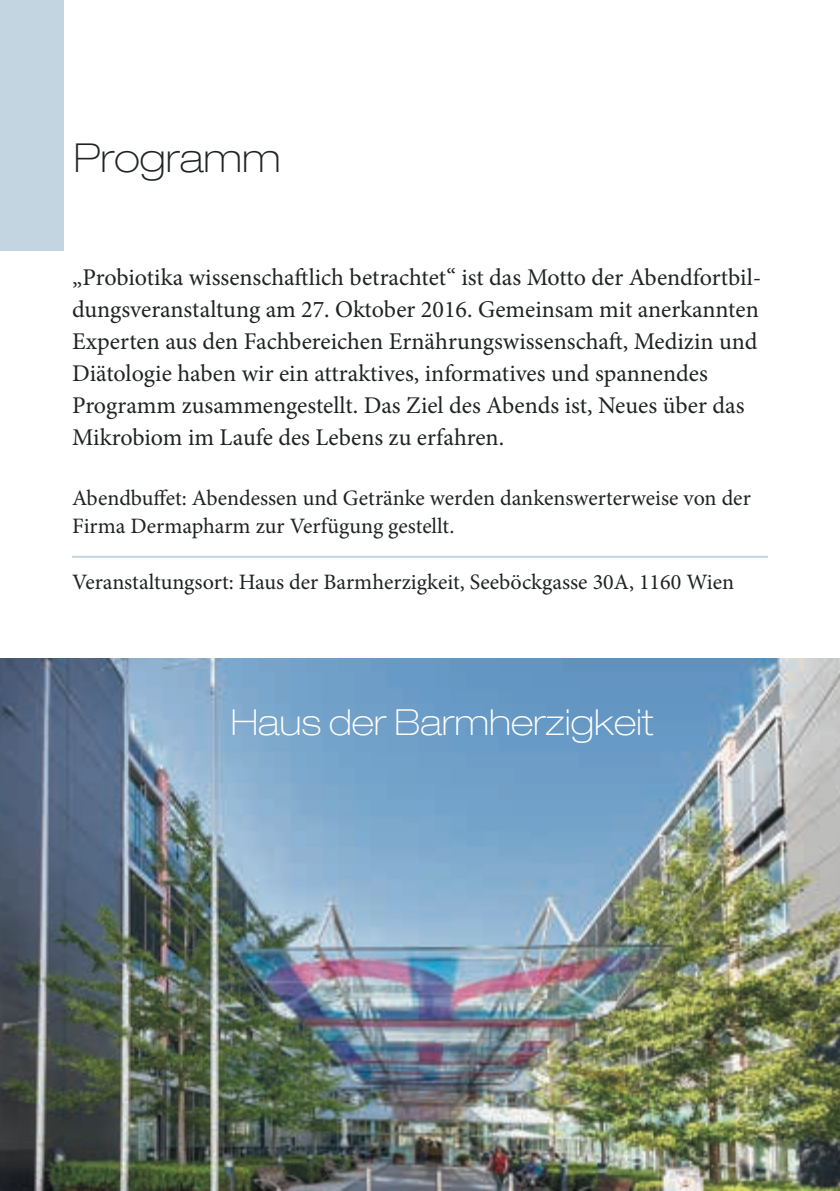
<style>
.page{position:relative;width:840px;height:1191px;background:#fff}
.page>*{position:absolute;margin:0;border:0;box-sizing:border-box;transform-origin:0 0}
.t1{font:100 expanded 40px "Helvetica Neue LT Pro";color:#202323}
.t2{font:100 expanded 36px "Helvetica Neue LT Pro";color:#fff}
.t3{font:24px/32px "Minion Pro";color:#202323}
.t4{font:22px/28px "Minion Pro";color:#202323}
</style>
<div class="page">
<div style="left:0;top:0;width:64px;height:251px;background:#c3d5e1"></div>
<hr style="left:72px;top:556px;width:695px;height:2px;background:#c3d5e1">
<img style="left:0;top:658px;width:839px;height:533px">
<h1 class="t1" style="left:74px;top:134px;width:208px">Programm</h1>
<p class="t3" style="left:72px;top:261px;width:690px">„Probiotika wissenschaftlich betrachtet“ ist das Motto der Abendfortbil&shy;dungsveranstaltung am 27. Oktober 2016. Gemeinsam mit anerkannten Experten aus den Fachbereichen Ernährungswissenschaft, Medizin und Diätologie haben wir ein attraktives, informatives und spannendes Programm zusammengestellt. Das Ziel des Abends ist, Neues über das Mikrobiom im Laufe des Lebens zu erfahren.</p>
<p class="t4" style="left:72px;top:484px;width:680px">Abendbuffet: Abendessen und Getränke werden dankenswerterweise von der<br>Firma Dermapharm zur Verfügung gestellt.</p>
<p class="t4" style="left:72px;top:568px;width:663px">Veranstaltungsort: Haus der Barmherzigkeit, Seeböckgasse 30A, 1160 Wien</p>
<h2 class="t2" style="left:231px;top:700px;width:424px">Haus der Barmherzigkeit</h2>
</div>
